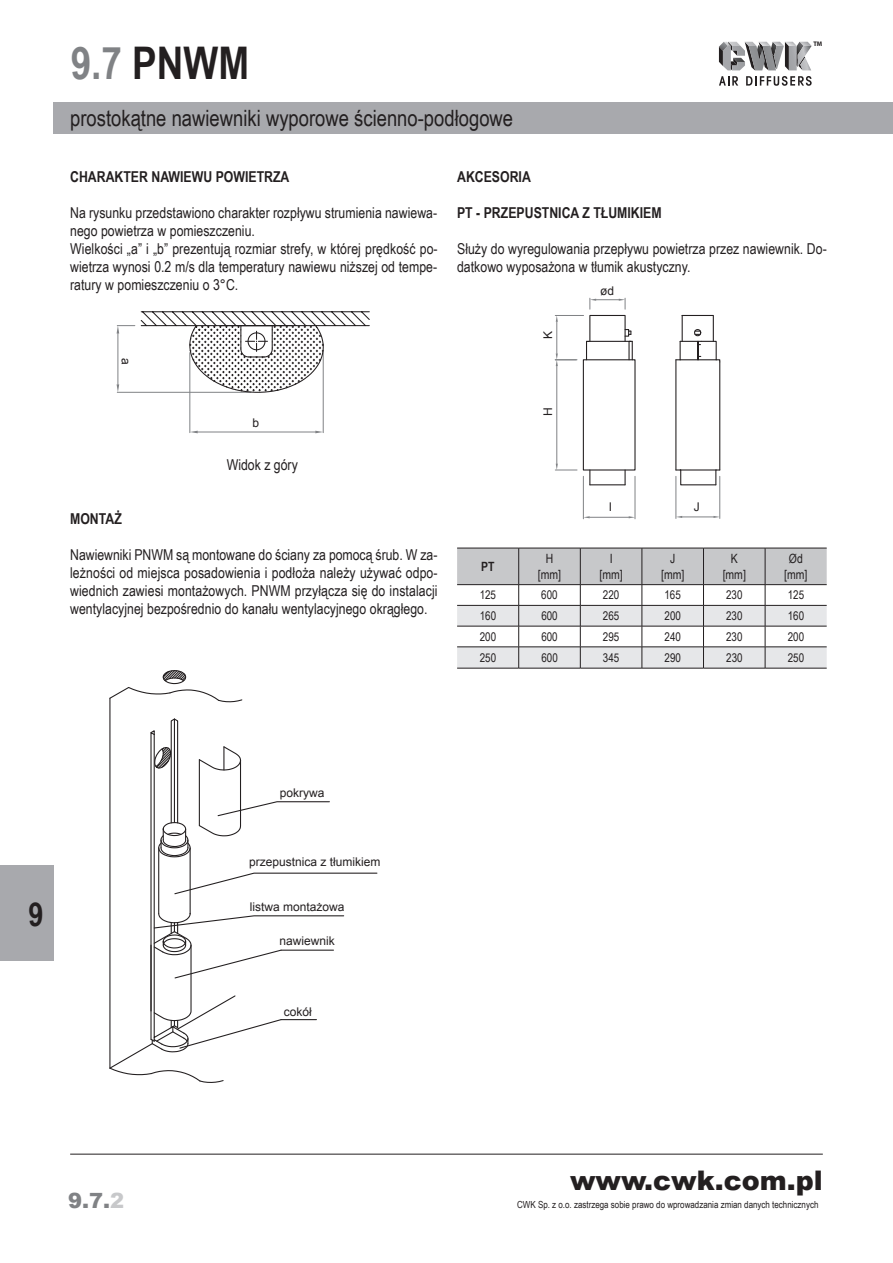
<style>
.page{position:relative;width:893px;height:1263px;background:#fff}
.page>*{position:absolute;margin:0;border:0;box-sizing:border-box;transform-origin:0 0}
.t1{font:700 45px "Arial Narrow";color:#231f20}
.t2{font:700 33px "Arial Narrow";color:#231f20}
.t3{font:900 27px "Arial";color:#231f20}
.t4{font:22.5px "Arial Narrow";color:#231f20}
.t5{font:900 21px "Arial";color:#808285}
.t6{font:15px/18px "Arial Narrow";color:#231f20}
.t7{font:700 15px "Arial Narrow";color:#231f20}
.t8{font:12.75px/15.3px "Arial Narrow";color:#231f20;text-align:center}
.t9{font:700 12.75px "Arial Narrow";color:#231f20}
.t10{font:12px "Arial Narrow";color:#231f20}
.t11{font:12px "Arial";color:#231f20}
.t12{font:9.75px "Arial Narrow";color:#231f20}
.t13{font:700 6.6px "Myriad Pro";color:#231f20;scale:.96 1}
.s1{color:#808285}
.s2{color:#c7c8ca}
</style>
<div class="page">
<div style="left:53px;top:102px;width:839px;height:32px;background:#a8a9ad"></div>
<div style="left:0;top:865px;width:54px;height:96px;background:#a8a9ad"></div>
<hr style="left:70px;top:1154px;width:753px;height:1px;background:#231f20">
<svg style="left:719px;top:42px;width:93px;height:28px"></svg>
<svg style="left:719px;top:76px;width:19px;height:10px"></svg>
<svg style="left:746px;top:76px;width:66px;height:10px"></svg>
<svg style="left:457px;top:549px;width:370px;height:119px"></svg>
<hr style="left:457px;top:548px;width:62px;height:1px;background:#231f20">
<hr style="left:519px;top:548px;width:61px;height:1px;background:#231f20">
<hr style="left:580px;top:548px;width:62px;height:1px;background:#231f20">
<hr style="left:642px;top:548px;width:61px;height:1px;background:#231f20">
<hr style="left:703px;top:548px;width:62px;height:1px;background:#231f20">
<hr style="left:765px;top:548px;width:62px;height:1px;background:#231f20">
<hr style="left:457px;top:668px;width:62px;height:1px;background:#231f20">
<hr style="left:519px;top:668px;width:61px;height:1px;background:#231f20">
<hr style="left:580px;top:668px;width:62px;height:1px;background:#231f20">
<hr style="left:642px;top:668px;width:61px;height:1px;background:#231f20">
<hr style="left:703px;top:668px;width:62px;height:1px;background:#231f20">
<hr style="left:765px;top:668px;width:62px;height:1px;background:#231f20">
<hr style="left:457px;top:584px;width:62px;height:1px;background:#231f20">
<hr style="left:519px;top:584px;width:61px;height:1px;background:#231f20">
<hr style="left:580px;top:584px;width:62px;height:1px;background:#231f20">
<hr style="left:642px;top:584px;width:61px;height:1px;background:#231f20">
<hr style="left:703px;top:584px;width:62px;height:1px;background:#231f20">
<hr style="left:765px;top:584px;width:62px;height:1px;background:#231f20">
<hr style="left:457px;top:605px;width:62px;height:1px;background:#231f20">
<hr style="left:519px;top:605px;width:61px;height:1px;background:#231f20">
<hr style="left:580px;top:605px;width:62px;height:1px;background:#231f20">
<hr style="left:642px;top:605px;width:61px;height:1px;background:#231f20">
<hr style="left:703px;top:605px;width:62px;height:1px;background:#231f20">
<hr style="left:765px;top:605px;width:62px;height:1px;background:#231f20">
<hr style="left:457px;top:626px;width:62px;height:1px;background:#231f20">
<hr style="left:519px;top:626px;width:61px;height:1px;background:#231f20">
<hr style="left:580px;top:626px;width:62px;height:1px;background:#231f20">
<hr style="left:642px;top:626px;width:61px;height:1px;background:#231f20">
<hr style="left:703px;top:626px;width:62px;height:1px;background:#231f20">
<hr style="left:765px;top:626px;width:62px;height:1px;background:#231f20">
<hr style="left:457px;top:647px;width:62px;height:1px;background:#231f20">
<hr style="left:519px;top:647px;width:61px;height:1px;background:#231f20">
<hr style="left:580px;top:647px;width:62px;height:1px;background:#231f20">
<hr style="left:642px;top:647px;width:61px;height:1px;background:#231f20">
<hr style="left:703px;top:647px;width:62px;height:1px;background:#231f20">
<hr style="left:765px;top:647px;width:62px;height:1px;background:#231f20">
<hr style="left:323px;top:352px;width:1px;height:81px;background:#808285">
<hr style="left:190px;top:353px;width:1px;height:80px;background:#808285">
<hr style="left:198px;top:432px;width:117px;height:1px;background:#808285">
<svg style="left:315px;top:431px;width:8px;height:2px"></svg>
<svg style="left:190px;top:431px;width:8px;height:2px"></svg>
<svg style="left:117px;top:311px;width:253px;height:82px"></svg>
<div style="left:583px;top:359px;width:52px;height:111px;border:1px solid #231f20"></div>
<svg style="left:589px;top:470px;width:1px;height:15px"></svg>
<hr style="left:590px;top:484px;width:35px;height:1px;background:#231f20">
<hr style="left:556px;top:366px;width:1px;height:98px;background:#808285">
<svg style="left:555px;top:464px;width:22px;height:7px"></svg>
<hr style="left:583px;top:476px;width:1px;height:43px;background:#808285">
<hr style="left:635px;top:476px;width:1px;height:43px;background:#808285">
<hr style="left:590px;top:517px;width:39px;height:1px;background:#808285">
<svg style="left:583px;top:516px;width:7px;height:2px"></svg>
<svg style="left:555px;top:298px;width:78px;height:68px"></svg>
<svg style="left:624px;top:470px;width:2px;height:15px"></svg>
<hr style="left:675px;top:360px;width:1px;height:110px;background:#231f20">
<hr style="left:719px;top:362px;width:1px;height:108px;background:#231f20">
<svg style="left:676px;top:314px;width:45px;height:49px"></svg>
<svg style="left:676px;top:469px;width:44px;height:17px"></svg>
<hr style="left:676px;top:476px;width:1px;height:42px;background:#808285">
<hr style="left:719px;top:476px;width:1px;height:42px;background:#808285">
<hr style="left:682px;top:517px;width:31px;height:1px;background:#808285">
<svg style="left:676px;top:516px;width:6px;height:2px"></svg>
<svg style="left:713px;top:516px;width:7px;height:2px"></svg>
<svg style="left:109px;top:670px;width:134px;height:33px"></svg>
<hr style="left:109px;top:698px;width:1px;height:370px;background:#231f20">
<svg style="left:109px;top:717px;width:269px;height:366px"></svg>
<hr style="left:240px;top:760px;width:1px;height:66px;background:#231f20">
<h1 class="t1" style="left:71px;top:29px;width:180px"><span class="s1">9.7</span> PNWM</h1>
<h3 class="t4" style="left:70px;top:102px;width:445px">prostokątne nawiewniki wyporowe ścienno-podłogowe</h3>
<p class="t13" style="left:813px;top:39px;width:11px">TM</p>
<p class="t7" style="left:70px;top:165px;width:221px">CHARAKTER NAWIEWU POWIETRZA</p>
<p class="t6" style="left:70px;top:203px;width:369px">Na rysunku przedstawiono charakter rozpływu strumienia nawiewa&shy;nego powietrza w pomieszczeniu.<br>Wielkości „a” i „b” prezentują rozmiar strefy, w której prędkość po&shy;wietrza wynosi 0.2 m/s dla temperatury nawiewu niższej od tempe&shy;ratury w pomieszczeniu o 3°C.</p>
<p class="t11" style="left:134px;top:358px;width:8px;rotate:90deg">a</p>
<p class="t11" style="left:252px;top:415px;width:8px">b</p>
<p class="t6" style="left:227px;top:455px;width:73px">Widok z góry</p>
<p class="t7" style="left:70px;top:507px;width:53px">MONTAŻ</p>
<p class="t6" style="left:70px;top:545px;width:369px;text-align:justify">Nawiewniki PNWM są montowane do ściany za pomocą śrub. W za&shy;leżności od miejsca posadowienia i podłoża należy używać odpo&shy;wiednich zawiesi montażowych. PNWM przyłącza się do instalacji wentylacyjnej bezpośrednio do kanału wentylacyjnego okrągłego.</p>
<p class="t7" style="left:457px;top:165px;width:75px">AKCESORIA</p>
<p class="t7" style="left:457px;top:201px;width:206px">PT - PRZEPUSTNICA Z TŁUMIKIEM</p>
<p class="t6" style="left:457px;top:239px;width:371px">Służy do wyregulowania przepływu powietrza przez nawiewnik. Do&shy;datkowo wyposażona w tłumik akustyczny.</p>
<p class="t11" style="left:540px;top:339px;width:10px;rotate:-90deg">K</p>
<p class="t11" style="left:540px;top:416px;width:10px;rotate:-90deg">H</p>
<p class="t11" style="left:600px;top:282px;width:16px">ød</p>
<p class="t11" style="left:609px;top:499px;width:5px">I</p>
<p class="t11" style="left:694px;top:499px;width:7px">J</p>
<p class="t9" style="left:481px;top:557px;width:15px">PT</p>
<p class="t8" style="left:538px;top:551px;width:25px">H [mm]</p>
<p class="t8" style="left:599px;top:551px;width:25px">I [mm]</p>
<p class="t8" style="left:661px;top:551px;width:25px">J [mm]</p>
<p class="t8" style="left:723px;top:551px;width:25px">K [mm]</p>
<p class="t8" style="left:784px;top:551px;width:25px">Ød [mm]</p>
<p class="t10" style="left:480px;top:586px;width:18px">125</p>
<p class="t10" style="left:541px;top:586px;width:18px">600</p>
<p class="t10" style="left:603px;top:586px;width:18px">220</p>
<p class="t10" style="left:664px;top:586px;width:18px">165</p>
<p class="t10" style="left:726px;top:586px;width:18px">230</p>
<p class="t10" style="left:788px;top:586px;width:18px">125</p>
<p class="t10" style="left:480px;top:607px;width:18px">160</p>
<p class="t10" style="left:541px;top:607px;width:18px">600</p>
<p class="t10" style="left:603px;top:607px;width:18px">265</p>
<p class="t10" style="left:664px;top:607px;width:18px">200</p>
<p class="t10" style="left:726px;top:607px;width:18px">230</p>
<p class="t10" style="left:788px;top:607px;width:18px">160</p>
<p class="t10" style="left:480px;top:628px;width:18px">200</p>
<p class="t10" style="left:541px;top:628px;width:18px">600</p>
<p class="t10" style="left:603px;top:628px;width:18px">295</p>
<p class="t10" style="left:665px;top:628px;width:18px">240</p>
<p class="t10" style="left:726px;top:628px;width:18px">230</p>
<p class="t10" style="left:788px;top:628px;width:18px">200</p>
<p class="t10" style="left:480px;top:649px;width:18px">250</p>
<p class="t10" style="left:541px;top:649px;width:18px">600</p>
<p class="t10" style="left:603px;top:649px;width:18px">345</p>
<p class="t10" style="left:665px;top:649px;width:18px">290</p>
<p class="t10" style="left:726px;top:649px;width:18px">230</p>
<p class="t10" style="left:788px;top:649px;width:18px">250</p>
<h2 class="t2" style="left:29px;top:889px;width:17px">9</h2>
<p class="t11" style="left:280px;top:785px;width:46px">pokrywa</p>
<p class="t11" style="left:249px;top:853px;width:133px">przepustnica z tłumikiem</p>
<p class="t11" style="left:250px;top:898px;width:96px">listwa montażowa</p>
<p class="t11" style="left:280px;top:933px;width:57px">nawiewnik</p>
<p class="t11" style="left:284px;top:1003px;width:30px">cokół</p>
<h3 class="t5" style="left:68px;top:1185px;width:58px">9.7.<span class="s2">2</span></h3>
<h3 class="t3" style="left:570px;top:1161px;width:254px">www.cwk.com.pl</h3>
<p class="t12" style="left:517px;top:1197px;width:303px">CWK Sp. z o.o. zastrzega sobie prawo do wprowadzania zmian danych technicznych</p>
</div>
